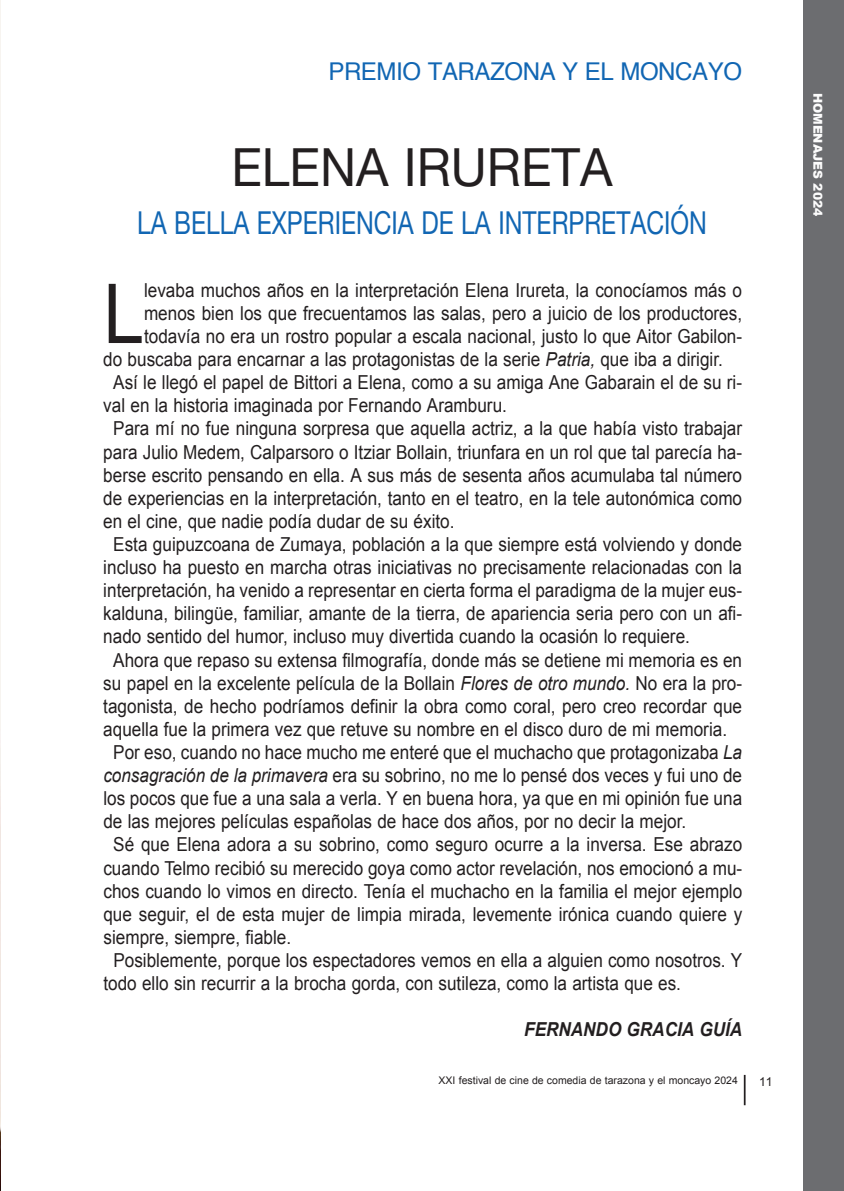
<style>
.page{position:relative;width:844px;height:1191px;background:#fff}
.page>*{position:absolute;margin:0;border:0;box-sizing:border-box;transform-origin:0 0}
.t1{font:82.6px "Arial";color:#231f20;scale:.89 1}
.t2{font:52.5px "Helvetica Neue";color:#231f20;scale:.95 1}
.t3{font:31.5px "Helvetica Neue";color:#1166b3;scale:.78 1}
.t4{font:24.5px "Helvetica";letter-spacing:-.015em;color:#1166b3}
.t5{font:19.25px "Arial";color:#231f20;scale:.89 1}
.t6{font:italic 700 19.25px "Arial";color:#231f20;scale:.89 1}
.t7{font:900 12.25px "Arial";color:#fcfcfc}
.t8{font:12.25px "Arial";color:#231f20}
.t9{font:10.5px "Arial";color:#231f20}
.s1{font-style:italic}
</style>
<div class="page">
<hr style="left:743px;top:1075px;width:2px;height:30px;background:#231f20">
<div style="left:802px;top:0;width:41px;height:1191px;background:#6c6d70"></div>
<img style="left:0;top:0;width:1px;height:1191px">
<p class="t4" style="left:328px;top:61px;width:415px">PREMIO TARAZONA Y EL MONCAYO</p>
<h2 class="t2" style="left:231px;top:136px;width:402px">ELENA IRURETA</h2>
<h3 class="t3" style="left:137px;top:204px;width:732px">LA BELLA EXPERIENCIA DE LA INTERPRETACIÓN</h3>
<h1 class="t1" style="left:103px;top:268px;width:47px">L</h1>
<p class="t5" style="left:144px;top:279px;width:673px">levaba muchos años en la interpretación Elena Irureta, la conocíamos más o</p>
<p class="t5" style="left:144px;top:302px;width:673px">menos bien los que frecuentamos las salas, pero a juicio de los productores,</p>
<p class="t5" style="left:144px;top:325px;width:673px">todavía no era un rostro popular a escala nacional, justo lo que Aitor Gabilon-</p>
<p class="t5" style="left:103px;top:349px;width:697px">do buscaba para encarnar a las protagonistas de la serie <span class="s1">Patria,</span> que iba a dirigir.</p>
<p class="t5" style="left:113px;top:372px;width:708px">Así le llegó el papel de Bittori a Elena, como a su amiga Ane Gabarain el de su ri-</p>
<p class="t5" style="left:103px;top:395px;width:455px">val en la historia imaginada por Fernando Aramburu.</p>
<p class="t5" style="left:113px;top:418px;width:708px">Para mí no fue ninguna sorpresa que aquella actriz, a la que había visto trabajar</p>
<p class="t5" style="left:103px;top:441px;width:719px">para Julio Medem, Calparsoro o Itziar Bollain, triunfara en un rol que tal parecía ha-</p>
<p class="t5" style="left:103px;top:464px;width:719px">berse escrito pensando en ella. A sus más de sesenta años acumulaba tal número</p>
<p class="t5" style="left:103px;top:487px;width:719px">de experiencias en la interpretación, tanto en el teatro, en la tele autonómica como</p>
<p class="t5" style="left:103px;top:510px;width:396px">en el cine, que nadie podía dudar de su éxito.</p>
<p class="t5" style="left:113px;top:533px;width:708px">Esta guipuzcoana de Zumaya, población a la que siempre está volviendo y donde</p>
<p class="t5" style="left:103px;top:556px;width:719px">incluso ha puesto en marcha otras iniciativas no precisamente relacionadas con la</p>
<p class="t5" style="left:103px;top:580px;width:719px">interpretación, ha venido a representar en cierta forma el paradigma de la mujer eus-</p>
<p class="t5" style="left:103px;top:603px;width:719px">kalduna, bilingüe, familiar, amante de la tierra, de apariencia seria pero con un afi-</p>
<p class="t5" style="left:103px;top:626px;width:660px">nado sentido del humor, incluso muy divertida cuando la ocasión lo requiere.</p>
<p class="t5" style="left:113px;top:649px;width:708px">Ahora que repaso su extensa filmografía, donde más se detiene mi memoria es en</p>
<p class="t5" style="left:103px;top:672px;width:719px">su papel en la excelente película de la Bollain <span class="s1">Flores de otro mundo.</span> No era la pro-</p>
<p class="t5" style="left:103px;top:695px;width:719px">tagonista, de hecho podríamos definir la obra como coral, pero creo recordar que</p>
<p class="t5" style="left:103px;top:718px;width:702px">aquella fue la primera vez que retuve su nombre en el disco duro de mi memoria.</p>
<p class="t5" style="left:113px;top:741px;width:708px">Por eso, cuando no hace mucho me enteré que el muchacho que protagonizaba <span class="s1">La</span></p>
<p class="t5" style="left:103px;top:764px;width:719px"><span class="s1">consagración de la primavera</span> era su sobrino, no me lo pensé dos veces y fui uno de</p>
<p class="t5" style="left:103px;top:787px;width:719px">los pocos que fue a una sala a verla. Y en buena hora, ya que en mi opinión fue una</p>
<p class="t5" style="left:103px;top:811px;width:656px">de las mejores películas españolas de hace dos años, por no decir la mejor.</p>
<p class="t5" style="left:113px;top:834px;width:708px">Sé que Elena adora a su sobrino, como seguro ocurre a la inversa. Ese abrazo</p>
<p class="t5" style="left:103px;top:857px;width:719px">cuando Telmo recibió su merecido goya como actor revelación, nos emocionó a mu-</p>
<p class="t5" style="left:103px;top:880px;width:719px">chos cuando lo vimos en directo. Tenía el muchacho en la familia el mejor ejemplo</p>
<p class="t5" style="left:103px;top:903px;width:719px">que seguir, el de esta mujer de limpia mirada, levemente irónica cuando quiere y</p>
<p class="t5" style="left:103px;top:926px;width:212px">siempre, siempre, fiable.</p>
<p class="t5" style="left:113px;top:949px;width:708px">Posiblemente, porque los espectadores vemos en ella a alguien como nosotros. Y</p>
<p class="t5" style="left:103px;top:972px;width:650px">todo ello sin recurrir a la brocha gorda, con sutileza, como la artista que es.</p>
<p class="t6" style="left:524px;top:1018px;width:246px">FERNANDO GRACIA GUÍA</p>
<p class="t9" style="left:438px;top:1074px;width:301px">XXI festival de cine de comedia de tarazona y el moncayo 2024</p>
<p class="t8" style="left:758px;top:1074px;width:15px">11</p>
<p class="t7" style="left:826px;top:93px;width:125px;rotate:90deg">HOMENAJES 2024</p>
</div>
